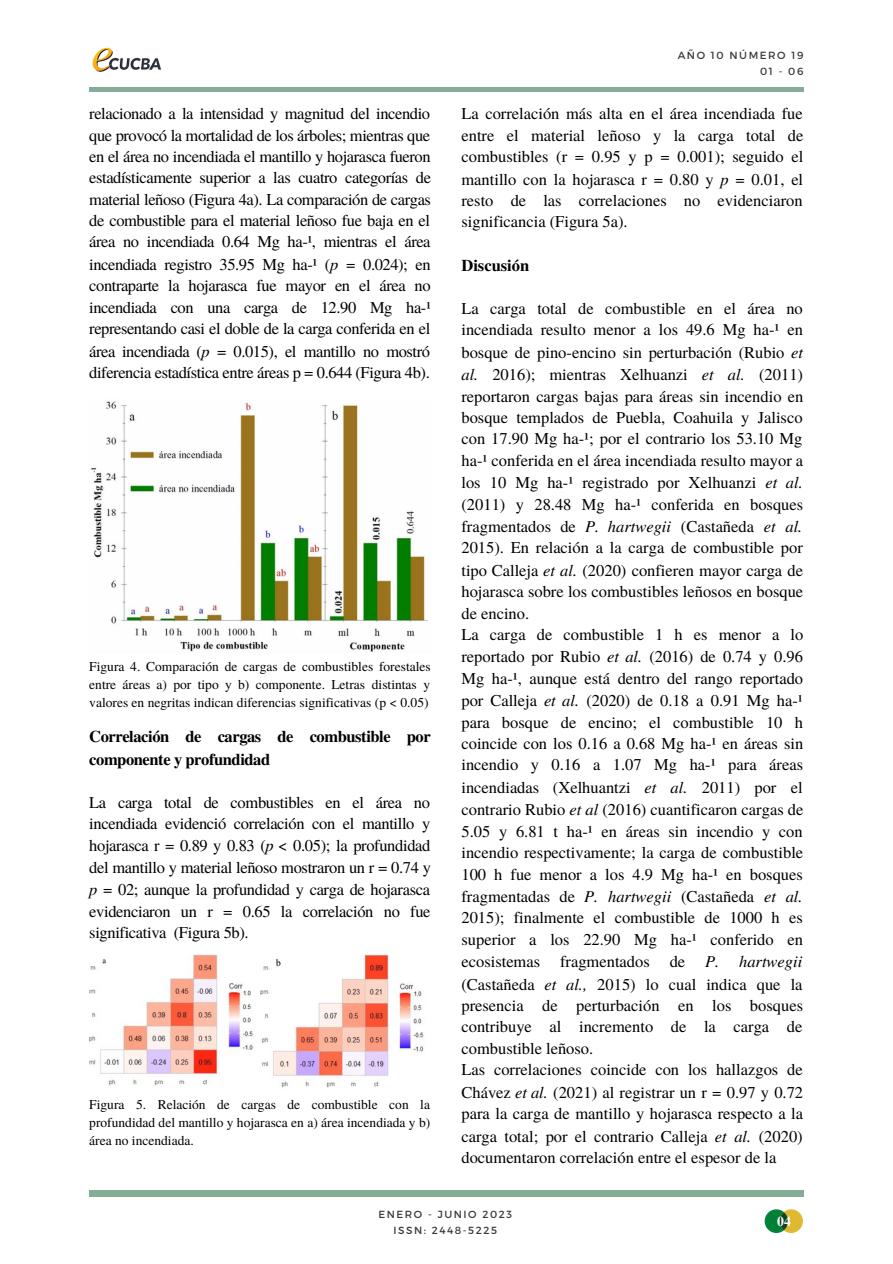
<style>
.page{position:relative;width:893px;height:1264px;background:#fff}
.page>*{position:absolute;margin:0;border:0;box-sizing:border-box;transform-origin:0 0}
.t1{font:16.5px/21.8px "Te X Gyre Termes";color:#000;text-align:justify}
.t2{font:700 16.5px/22.5px "Te X Gyre Termes";letter-spacing:-.025em;color:#000}
.t3{font:700 16.5px "Te X Gyre Termes";color:#000}
.t4{font:700 13.8px "Te X Gyre Termes";color:#fefefe}
.t5{font:13.5px/18px "Te X Gyre Termes";color:#000;text-align:justify}
.t6{font:10.35px/15.5px "Montserrat";letter-spacing:.15em;color:#3a3a3a;text-align:center}
.s1{font-style:italic}
</style>
<div class="page">
<hr style="left:89px;top:88px;width:714px;height:3px;background:#83ad96">
<div style="left:89px;top:1190px;width:714px;height:6px;background:#83ad96"></div>
<svg style="left:764px;top:1209px;width:38px;height:23px"></svg>
<img style="left:92px;top:47px;width:69px;height:25px">
<img style="left:91px;top:401px;width:337px;height:251px">
<img style="left:89px;top:954px;width:335px;height:134px">
<p class="t1" style="left:89px;top:102px;width:343px">relacionado a la intensidad y magnitud del incendio que provocó la mortalidad de los árboles; mientras que en el área no incendiada el mantillo y hojarasca fueron estadísticamente superior a las cuatro categorías de material leñoso (Figura 4a). La comparación de cargas de combustible para el material leñoso fue baja en el área no incendiada 0.64 Mg ha-¹, mientras el área incendiada registro 35.95 Mg ha-¹ (<span class="s1">p</span> = 0.024); en contraparte la hojarasca fue mayor en el área no incendiada con una carga de 12.90 Mg ha-¹ representando casi el doble de la carga conferida en el área incendiada (<span class="s1">p</span> = 0.015), el mantillo no mostró diferencia estadística entre áreas p = 0.644 (Figura 4b).</p>
<p class="t5" style="left:89px;top:657px;width:343px">Figura 4. Comparación de cargas de combustibles forestales entre áreas a) por tipo y b) componente. Letras distintas y valores en negritas indican diferencias significativas (p &lt; 0.05)</p>
<p class="t2" style="left:89px;top:724px;width:343px">Correlación de cargas de combustible por componente y profundidad</p>
<p class="t1" style="left:89px;top:790px;width:343px">La carga total de combustibles en el área no incendiada evidenció correlación con el mantillo y hojarasca r = 0.89 y 0.83 (<span class="s1">p</span> &lt; 0.05); la profundidad del mantillo y material leñoso mostraron un r = 0.74 y <span class="s1">p</span> = 02; aunque la profundidad y carga de hojarasca evidenciaron un r = 0.65 la correlación no fue significativa (Figura 5b).</p>
<p class="t5" style="left:89px;top:1095px;width:342px">Figura 5. Relación de cargas de combustible con la profundidad del mantillo y hojarasca en a) área incendiada y b) área no incendiada.</p>
<p class="t6" style="left:677px;top:47px;width:127px;text-align:right">AÑO 10 NÚMERO 19<br>01 - 06</p>
<p class="t1" style="left:461px;top:102px;width:343px">La correlación más alta en el área incendiada fue entre el material leñoso y la carga total de combustibles (r = 0.95 y p = 0.001); seguido el mantillo con la hojarasca r = 0.80 y <span class="s1">p</span> = 0.01, el resto de las correlaciones no evidenciaron significancia (Figura 5a).</p>
<p class="t3" style="left:461px;top:253px;width:69px">Discusión</p>
<p class="t1" style="left:461px;top:296px;width:343px;text-align:left">La carga total de combustible en el área no incendiada resulto menor a los 49.6 Mg ha-¹ en bosque de pino-encino sin perturbación (Rubio <span class="s1">et al.</span> 2016); mientras Xelhuanzi <span class="s1">et al.</span> (2011) reportaron cargas bajas para áreas sin incendio en bosque templados de Puebla, Coahuila y Jalisco con 17.90 Mg ha-¹; por el contrario los 53.10 Mg ha-¹ conferida en el área incendiada resulto mayor a los 10 Mg ha-¹ registrado por Xelhuanzi <span class="s1">et al. </span>(2011) y 28.48 Mg ha-¹ conferida en bosques fragmentados de <span class="s1">P. hartwegii</span> (Castañeda <span class="s1">et al.<br></span>2015). En relación a la carga de combustible por tipo Calleja <span class="s1">et al.</span> (2020) confieren mayor carga de hojarasca sobre los combustibles leñosos en bosque de encino.<br>La carga de combustible 1 h es menor a lo reportado por Rubio <span class="s1">et al.</span> (2016) de 0.74 y 0.96<br>Mg ha-¹, aunque está dentro del rango reportado por Calleja <span class="s1">et al.</span> (2020) de 0.18 a 0.91 Mg ha-¹ para bosque de encino; el combustible 10 h coincide con los 0.16 a 0.68 Mg ha-¹ en áreas sin incendio y 0.16 a 1.07 Mg ha-¹ para áreas incendiadas (Xelhuantzi <span class="s1">et al.</span> 2011) por el contrario Rubio <span class="s1">et al</span> (2016) cuantificaron cargas de 5.05 y 6.81 t ha-¹ en áreas sin incendio y con incendio respectivamente; la carga de combustible 100 h fue menor a los 4.9 Mg ha-¹ en bosques fragmentadas de <span class="s1">P. hartwegii</span> (Castañeda <span class="s1">et al.<br></span>2015); finalmente el combustible de 1000 h es superior a los 22.90 Mg ha-¹ conferido en ecosistemas fragmentados de <span class="s1">P. hartwegii </span>(Castañeda <span class="s1">et al.,</span> 2015) lo cual indica que la presencia de perturbación en los bosques contribuye al incremento de la carga de combustible leñoso.<br>Las correlaciones coincide con los hallazgos de Chávez <span class="s1">et al.</span> (2021) al registrar un r = 0.97 y 0.72 para la carga de mantillo y hojarasca respecto a la carga total; por el contrario Calleja <span class="s1">et al.</span> (2020) documentaron correlación entre el espesor de la</p>
<p class="t6" style="left:378px;top:1206px;width:135px">ENERO - JUNIO 2023<br>ISSN: 2448-5225</p>
<p class="t4" style="left:777px;top:1210px;width:15px">04</p>
</div>
